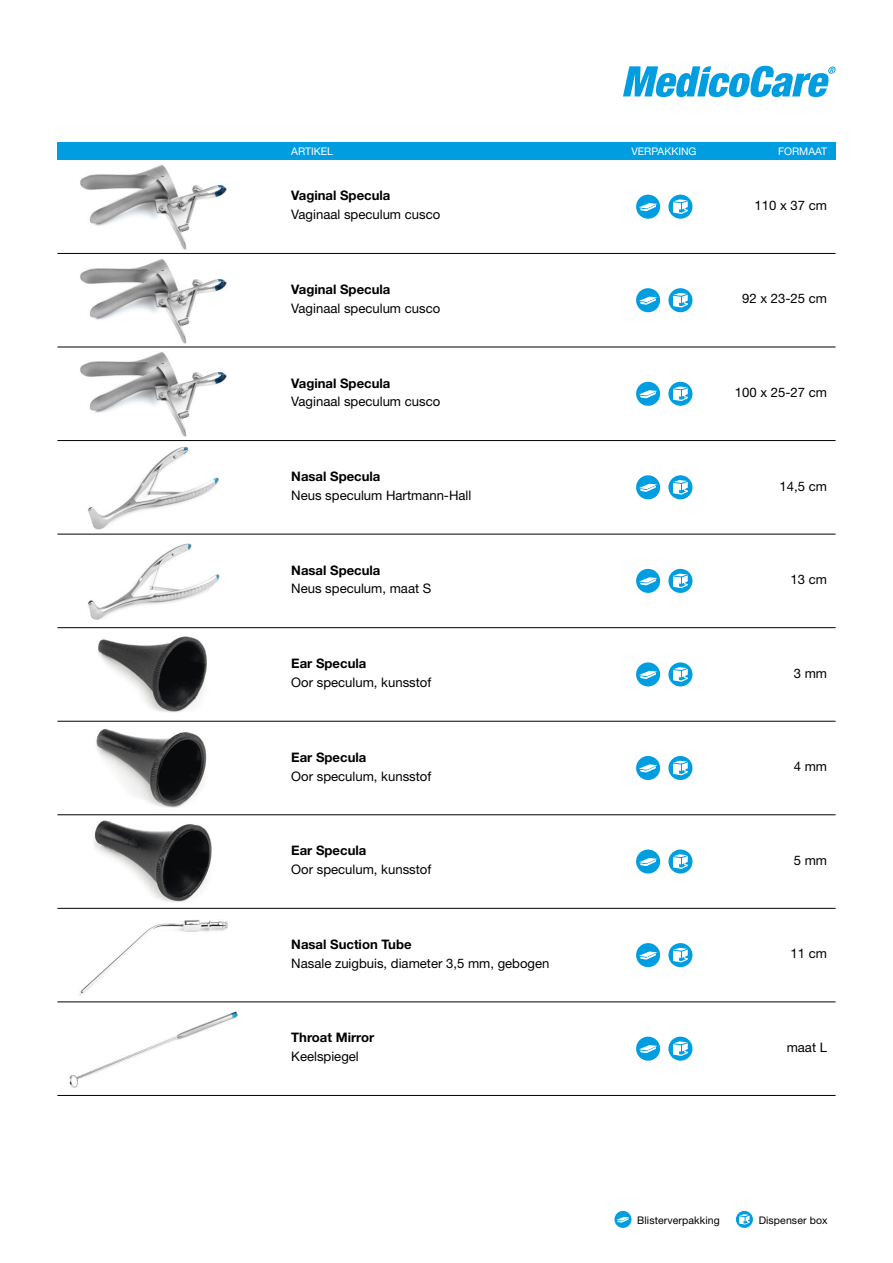
<style>
.page{position:relative;width:893px;height:1263px;background:#fff}
.page>*{position:absolute;margin:0;border:0;box-sizing:border-box;transform-origin:0 0}
.t1{font:13.2px "Helvetica Neue LT Std";color:#000}
.t2{font:700 13.2px "Helvetica Neue LT Std";color:#000}
.t3{font:10.5px "Helvetica Neue LT Std";letter-spacing:.01em;color:#000}
.t4{font:10.5px "Helvetica Neue LT Std";color:#fff}
</style>
<div class="page">
<svg style="left:623px;top:66px;width:213px;height:31px"></svg>
<img style="left:80px;top:165px;width:147px;height:85px">
<img style="left:80px;top:259px;width:147px;height:85px">
<img style="left:80px;top:352px;width:147px;height:85px">
<img style="left:88px;top:447px;width:131px;height:82px">
<img style="left:88px;top:543px;width:131px;height:77px">
<img style="left:98px;top:636px;width:109px;height:77px">
<img style="left:96px;top:729px;width:111px;height:79px">
<img style="left:93px;top:820px;width:119px;height:82px">
<img style="left:79px;top:920px;width:149px;height:76px">
<img style="left:69px;top:1011px;width:169px;height:77px">
<div style="left:57px;top:142px;width:779px;height:18px;background:#009ee0"></div>
<hr style="left:57px;top:253px;width:779px;height:1px;background:#000">
<hr style="left:57px;top:347px;width:779px;height:1px;background:#000">
<hr style="left:57px;top:440px;width:779px;height:1px;background:#000">
<hr style="left:57px;top:534px;width:779px;height:1px;background:#000">
<hr style="left:57px;top:627px;width:779px;height:1px;background:#000">
<hr style="left:57px;top:721px;width:779px;height:1px;background:#000">
<hr style="left:57px;top:814px;width:779px;height:1px;background:#000">
<hr style="left:57px;top:908px;width:779px;height:1px;background:#000">
<hr style="left:57px;top:1002px;width:779px;height:1px;background:#000">
<hr style="left:57px;top:1095px;width:779px;height:1px;background:#000">
<svg style="left:614px;top:1211px;width:17px;height:17px"></svg>
<svg style="left:616px;top:1217px;width:13px;height:5px"></svg>
<svg style="left:736px;top:1211px;width:17px;height:17px"></svg>
<svg style="left:738px;top:1214px;width:12px;height:10px"></svg>
<div style="left:636px;top:195px;width:24px;height:24px;background:#009ee0;border-radius:50%"></div>
<svg style="left:639px;top:203px;width:18px;height:8px"></svg>
<div style="left:636px;top:288px;width:24px;height:24px;background:#009ee0;border-radius:50%"></div>
<svg style="left:639px;top:297px;width:18px;height:8px"></svg>
<div style="left:636px;top:382px;width:24px;height:24px;background:#009ee0;border-radius:50%"></div>
<svg style="left:639px;top:390px;width:18px;height:8px"></svg>
<div style="left:636px;top:475px;width:24px;height:24px;background:#009ee0;border-radius:50%"></div>
<svg style="left:639px;top:484px;width:18px;height:8px"></svg>
<div style="left:636px;top:569px;width:24px;height:24px;background:#009ee0;border-radius:50%"></div>
<svg style="left:639px;top:577px;width:18px;height:8px"></svg>
<div style="left:636px;top:662px;width:24px;height:24px;background:#009ee0;border-radius:50%"></div>
<svg style="left:639px;top:671px;width:18px;height:8px"></svg>
<div style="left:636px;top:756px;width:24px;height:24px;background:#009ee0;border-radius:50%"></div>
<svg style="left:639px;top:764px;width:18px;height:8px"></svg>
<div style="left:636px;top:849px;width:24px;height:24px;background:#009ee0;border-radius:50%"></div>
<svg style="left:639px;top:858px;width:18px;height:8px"></svg>
<div style="left:636px;top:943px;width:24px;height:24px;background:#009ee0;border-radius:50%"></div>
<svg style="left:639px;top:951px;width:18px;height:9px"></svg>
<div style="left:636px;top:1037px;width:24px;height:24px;background:#009ee0;border-radius:50%"></div>
<svg style="left:639px;top:1045px;width:18px;height:8px"></svg>
<div style="left:668px;top:195px;width:24px;height:24px;background:#009ee0;border-radius:50%"></div>
<svg style="left:673px;top:199px;width:15px;height:15px"></svg>
<div style="left:668px;top:288px;width:24px;height:24px;background:#009ee0;border-radius:50%"></div>
<svg style="left:673px;top:293px;width:15px;height:15px"></svg>
<div style="left:668px;top:382px;width:24px;height:24px;background:#009ee0;border-radius:50%"></div>
<svg style="left:673px;top:386px;width:15px;height:15px"></svg>
<div style="left:668px;top:475px;width:24px;height:24px;background:#009ee0;border-radius:50%"></div>
<svg style="left:673px;top:480px;width:15px;height:15px"></svg>
<div style="left:668px;top:569px;width:24px;height:24px;background:#009ee0;border-radius:50%"></div>
<svg style="left:673px;top:574px;width:15px;height:14px"></svg>
<div style="left:668px;top:662px;width:24px;height:24px;background:#009ee0;border-radius:50%"></div>
<svg style="left:673px;top:667px;width:15px;height:15px"></svg>
<div style="left:668px;top:756px;width:24px;height:24px;background:#009ee0;border-radius:50%"></div>
<svg style="left:673px;top:761px;width:15px;height:14px"></svg>
<div style="left:668px;top:849px;width:24px;height:24px;background:#009ee0;border-radius:50%"></div>
<svg style="left:673px;top:854px;width:15px;height:15px"></svg>
<div style="left:668px;top:943px;width:24px;height:24px;background:#009ee0;border-radius:50%"></div>
<svg style="left:673px;top:948px;width:15px;height:14px"></svg>
<div style="left:668px;top:1037px;width:24px;height:24px;background:#009ee0;border-radius:50%"></div>
<svg style="left:673px;top:1041px;width:15px;height:15px"></svg>
<p class="t4" style="left:291px;top:145px;width:43px">ARTIKEL</p>
<p class="t4" style="left:631px;top:145px;width:67px">VERPAKKING</p>
<p class="t4" style="left:778px;top:145px;width:51px">FORMAAT</p>
<p class="t2" style="left:291px;top:188px;width:101px">Vaginal Specula</p>
<p class="t1" style="left:291px;top:207px;width:151px">Vaginaal speculum cusco</p>
<p class="t2" style="left:291px;top:281px;width:101px">Vaginal Specula</p>
<p class="t1" style="left:291px;top:300px;width:151px">Vaginaal speculum cusco</p>
<p class="t2" style="left:291px;top:375px;width:101px">Vaginal Specula</p>
<p class="t1" style="left:291px;top:394px;width:151px">Vaginaal speculum cusco</p>
<p class="t2" style="left:291px;top:468px;width:91px">Nasal Specula</p>
<p class="t1" style="left:291px;top:487px;width:182px">Neus speculum Hartmann-Hall</p>
<p class="t2" style="left:291px;top:562px;width:91px">Nasal Specula</p>
<p class="t1" style="left:291px;top:581px;width:142px">Neus speculum, maat S</p>
<p class="t2" style="left:291px;top:655px;width:77px">Ear Specula</p>
<p class="t1" style="left:291px;top:674px;width:142px">Oor speculum, kunsstof</p>
<p class="t2" style="left:291px;top:749px;width:77px">Ear Specula</p>
<p class="t1" style="left:291px;top:768px;width:142px">Oor speculum, kunsstof</p>
<p class="t2" style="left:291px;top:842px;width:77px">Ear Specula</p>
<p class="t1" style="left:291px;top:861px;width:142px">Oor speculum, kunsstof</p>
<p class="t2" style="left:291px;top:936px;width:121px">Nasal Suction Tube</p>
<p class="t1" style="left:291px;top:955px;width:260px">Nasale zuigbuis, diameter 3,5 mm, gebogen</p>
<p class="t2" style="left:291px;top:1029px;width:84px">Throat Mirror</p>
<p class="t1" style="left:291px;top:1049px;width:69px">Keelspiegel</p>
<p class="t1" style="left:755px;top:197px;width:74px">110 x 37 cm</p>
<p class="t1" style="left:742px;top:291px;width:86px">92 x 23-25 cm</p>
<p class="t1" style="left:735px;top:384px;width:94px">100 x 25-27 cm</p>
<p class="t1" style="left:780px;top:478px;width:49px">14,5 cm</p>
<p class="t1" style="left:791px;top:571px;width:38px">13 cm</p>
<p class="t1" style="left:794px;top:665px;width:35px">3 mm</p>
<p class="t1" style="left:794px;top:759px;width:35px">4 mm</p>
<p class="t1" style="left:794px;top:852px;width:35px">5 mm</p>
<p class="t1" style="left:791px;top:946px;width:38px">11 cm</p>
<p class="t1" style="left:787px;top:1039px;width:42px">maat L</p>
<p class="t3" style="left:637px;top:1214px;width:84px">Blisterverpakking</p>
<p class="t3" style="left:759px;top:1214px;width:70px">Dispenser box</p>
</div>
